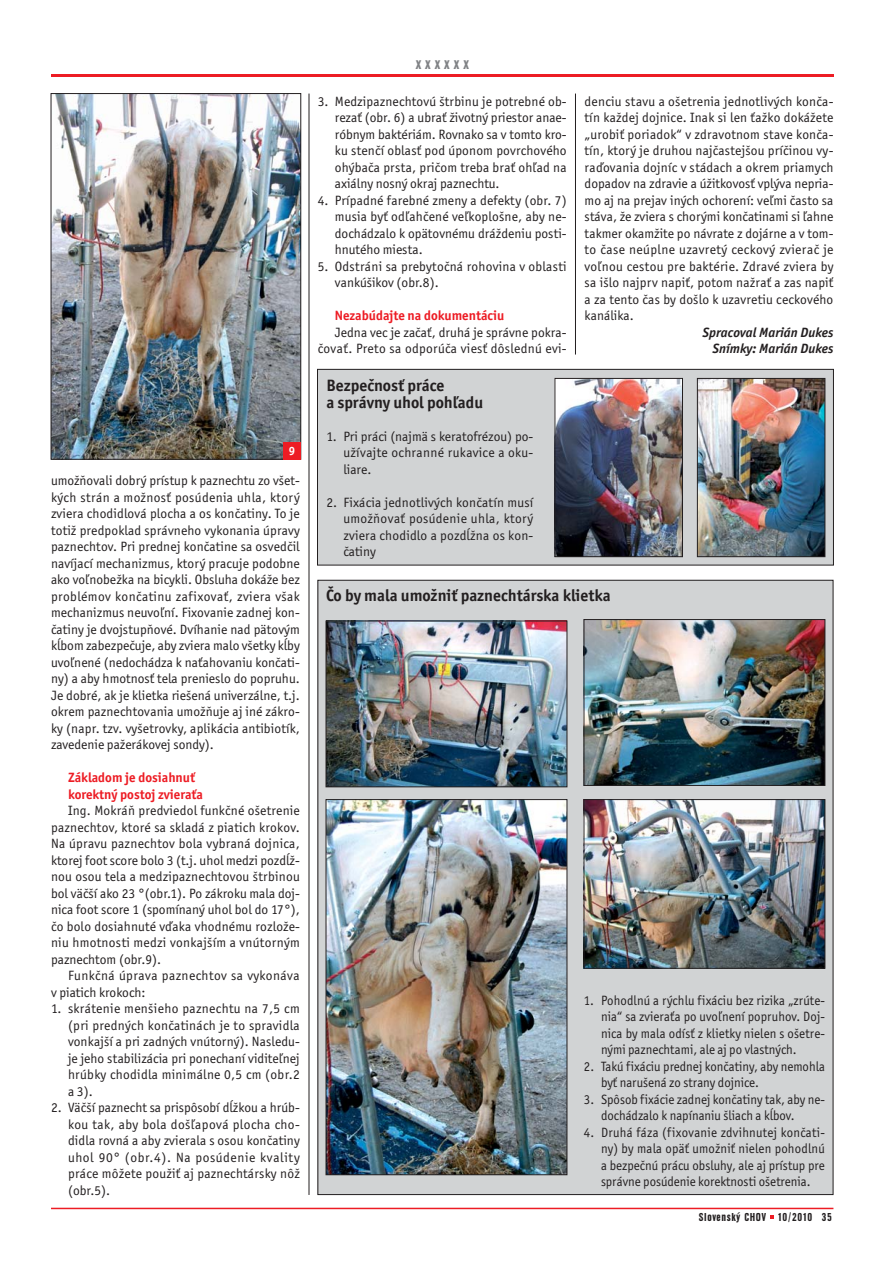
<style>
.page{position:relative;width:893px;height:1263px;background:#fff}
.page>*{position:absolute;margin:0;border:0;box-sizing:border-box;transform-origin:0 0}
.t1{font:700 16.5px/16.5px "Officina San Itc TEE";color:#231f20}
.t2{font:700 condensed 16.5px "URW Grotesk TEE";letter-spacing:.25em;color:#808285}
.t3{font:13.5px/16.5px "Officina San Itc TEE";letter-spacing:.01em;color:#231f20;text-align:justify}
.t4{font:13.5px/16.5px "Officina San Itc TEE";letter-spacing:.01em;color:#231f20;text-align:justify;scale:.95 1}
.t5{font:700 13.5px/16.5px "Officina San Itc TEE";color:#ed1c24}
.t6{font:13.5px/16.5px "Officina San Itc TEE";letter-spacing:.03em;color:#231f20}
.t7{font:italic 700 13.5px/16.5px "Officina San Itc TEE";color:#231f20;text-align:right}
.t8{font:700 condensed 12px "URW Grotesk TEE";letter-spacing:.05em;color:#231f20}
.t9{font:700 12px "Officina San Itc TEE";color:#fff}
</style>
<div class="page">
<hr style="left:51px;top:74px;width:782px;height:3px;background:#ed1c24">
<hr style="left:51px;top:1208px;width:782px;height:1px;background:#ed1c24">
<svg style="left:770px;top:1215px;width:3px;height:4px"></svg>
<div style="left:317px;top:369px;width:516px;height:196px;background:#d1d3d4"></div>
<div style="left:317px;top:369px;width:517px;height:196px;border:1px solid #231f20"></div>
<img style="left:699px;top:380px;width:124px;height:175px">
<div style="left:697px;top:378px;width:128px;height:179px;border:1px solid #231f20"></div>
<img style="left:557px;top:380px;width:124px;height:175px">
<div style="left:555px;top:378px;width:128px;height:179px;border:1px solid #231f20"></div>
<img style="left:53px;top:95px;width:246px;height:363px">
<div style="left:51px;top:93px;width:250px;height:367px;border:1px solid #231f20"></div>
<div style="left:318px;top:580px;width:515px;height:614px;background:#d1d3d4"></div>
<img style="left:328px;top:623px;width:237px;height:162px">
<div style="left:326px;top:621px;width:241px;height:166px;border:1px solid #231f20"></div>
<img style="left:586px;top:621px;width:237px;height:163px">
<div style="left:584px;top:619px;width:241px;height:167px;border:1px solid #231f20"></div>
<img style="left:328px;top:801px;width:237px;height:372px">
<div style="left:326px;top:799px;width:241px;height:376px;border:1px solid #231f20"></div>
<img style="left:586px;top:801px;width:237px;height:166px">
<div style="left:584px;top:799px;width:241px;height:170px;border:1px solid #231f20"></div>
<hr style="left:309px;top:94px;width:1px;height:1101px;background:#231f20">
<hr style="left:575px;top:94px;width:1px;height:261px;background:#231f20">
<div style="left:283px;top:442px;width:17px;height:17px;background:#ed1c24"></div>
<p class="t9" style="left:289px;top:445px;width:8px">9</p>
<p class="t3" style="left:51px;top:473px;width:250px">umožňovali dobrý prístup k paznechtu zo všet&shy;kých strán a možnosť posúdenia uhla, ktorý zviera chodidlová plocha a os končatiny. To je totiž predpoklad správneho vykonania úpravy paznechtov. Pri prednej končatine sa osvedčil navíjací mechanizmus, ktorý pracuje podobne ako voľnobežka na bicykli. Obsluha dokáže bez problémov končatinu zafixovať, zviera však mechanizmus neuvoľní. Fixovanie zadnej kon&shy;čatiny je dvojstupňové. Dvíhanie nad pätovým kĺbom zabezpečuje, aby zviera malo všetky kĺby uvoľnené (nedochádza k naťahovaniu končati&shy;ny) a aby hmotnosť tela prenieslo do popruhu.<br>Je dobré, ak je klietka riešená univerzálne, t.j. okrem paznechtovania umožňuje aj iné zákro&shy;ky (napr. tzv. vyšetrovky, aplikácia antibiotík, zavedenie pažerákovej sondy).</p>
<p class="t5" style="left:68px;top:770px;width:137px">Základom je dosiahnuť korektný postoj zvieraťa</p>
<p class="t3" style="left:51px;top:803px;width:250px;text-indent:17px">Ing. Mokráň predviedol funkčné ošetrenie paznechtov, ktoré sa skladá z piatich krokov.<br>Na úpravu paznechtov bola vybraná dojnica, ktorej foot score bolo 3 (t.j. uhol medzi pozdĺž&shy;nou osou tela a medzipaznechtovou štrbinou bol väčší ako 23 °(obr.1). Po zákroku mala doj&shy;nica foot score 1 (spomínaný uhol bol do 17°), čo bolo dosiahnuté vďaka vhodnému rozlože&shy;niu hmotnosti medzi vonkajším a vnútorným paznechtom (obr.9).</p>
<p class="t6" style="left:51px;top:968px;width:250px;text-indent:17px">Funkčná úprava paznechtov sa vykonáva v piatich krokoch:</p>
<p class="t3" style="left:68px;top:1001px;width:233px;text-indent:-17px">1. skrátenie menšieho paznechtu na 7,5 cm (pri predných končatinách je to spravidla vonkajší a pri zadných vnútorný). Nasledu&shy;je jeho stabilizácia pri ponechaní viditeľnej hrúbky chodidla minimálne 0,5 cm (obr.2 a 3).</p>
<p class="t3" style="left:68px;top:1100px;width:233px;text-indent:-17px">2. Väčší paznecht sa prispôsobí dĺžkou a hrúb&shy;kou tak, aby bola došľapová plocha cho&shy;didla rovná a aby zvierala s osou končatiny uhol 90° (obr.4). Na posúdenie kvality práce môžete použiť aj paznechtársky nôž (obr.5).</p>
<p class="t2" style="left:416px;top:57px;width:55px">xxxxxx</p>
<p class="t3" style="left:335px;top:93px;width:233px;text-indent:-17px">3. Medzipaznechtovú štrbinu je potrebné ob&shy;rezať (obr. 6) a ubrať životný priestor anae&shy;róbnym baktériám. Rovnako sa v tomto kro&shy;ku stenčí oblasť pod úponom povrchového ohýbača prsta, pričom treba brať ohľad na axiálny nosný okraj paznechtu.</p>
<p class="t3" style="left:335px;top:192px;width:233px;text-indent:-17px">4. Prípadné farebné zmeny a defekty (obr. 7) musia byť odľahčené veľkoplošne, aby ne&shy;dochádzalo k opätovnému dráždeniu posti&shy;hnutého miesta.</p>
<p class="t3" style="left:335px;top:258px;width:233px;text-indent:-17px">5. Odstráni sa prebytočná rohovina v oblasti vankúšikov (obr.8).</p>
<p class="t5" style="left:335px;top:308px;width:171px">Nezabúdajte na dokumentáciu</p>
<p class="t3" style="left:318px;top:324px;width:250px;text-align:right">Jedna vec je začať, druhá je správne pokra&shy;čovať. Preto sa odporúča viesť dôslednú evi-</p>
<p class="t3" style="left:585px;top:93px;width:250px">denciu stavu a ošetrenia jednotlivých konča&shy;tín každej dojnice. Inak si len ťažko dokážete „urobiť poriadok“ v zdravotnom stave konča&shy;tín, ktorý je druhou najčastejšou príčinou vy&shy;raďovania dojníc v stádach a okrem priamych dopadov na zdravie a úžitkovosť vplýva nepria&shy;mo aj na prejav iných ochorení: veľmi často sa stáva, že zviera s chorými končatinami si ľahne takmer okamžite po návrate z dojárne a v tom&shy;to čase neúplne uzavretý ceckový zvierač je voľnou cestou pre baktérie. Zdravé zviera by sa išlo najprv napiť, potom nažrať a zas napiť a za tento čas by došlo k uzavretiu ceckového kanálika.</p>
<p class="t7" style="left:702px;top:325px;width:132px">Spracoval Marián Dukes<br>Snímky: Marián Dukes</p>
<p class="t1" style="left:326px;top:378px;width:158px">Bezpečnosť práce<br>a správny uhol pohľadu</p>
<p class="t3" style="left:343px;top:428px;width:191px;text-indent:-17px">1. Pri práci (najmä s keratofrézou) po&shy;užívajte ochranné rukavice a oku&shy;liare.</p>
<p class="t3" style="left:343px;top:494px;width:191px;text-indent:-17px">2. Fixácia jednotlivých končatín musí umožňovať posúdenie uhla, ktorý zviera chodidlo a pozdĺžna os kon&shy;čatiny</p>
<p class="t1" style="left:326px;top:588px;width:286px">Čo by mala umožniť paznechtárska klietka</p>
<p class="t4" style="left:601px;top:992px;width:237px;text-indent:-17px">1. Pohodlnú a rýchlu fixáciu bez rizika „zrúte&shy;nia“ sa zvieraťa po uvoľnení popruhov. Doj&shy;nica by mala odísť z klietky nielen s ošetre&shy;nými paznechtami, ale aj po vlastných.</p>
<p class="t4" style="left:601px;top:1058px;width:237px;text-indent:-17px">2. Takú fixáciu prednej končatiny, aby nemohla byť narušená zo strany dojnice.</p>
<p class="t4" style="left:601px;top:1091px;width:237px;text-indent:-17px">3. Spôsob fixácie zadnej končatiny tak, aby ne&shy;dochádzalo k napínaniu šliach a kĺbov.</p>
<p class="t4" style="left:601px;top:1124px;width:237px;text-indent:-17px">4. Druhá fáza (fixovanie zdvihnutej končati&shy;ny) by mala opäť umožniť nielen pohodlnú a bezpečnú prácu obsluhy, ale aj prístup pre správne posúdenie korektnosti ošetrenia.</p>
<p class="t8" style="left:699px;top:1212px;width:135px">Slovenský CHOV 10/2010 35</p>
</div>
